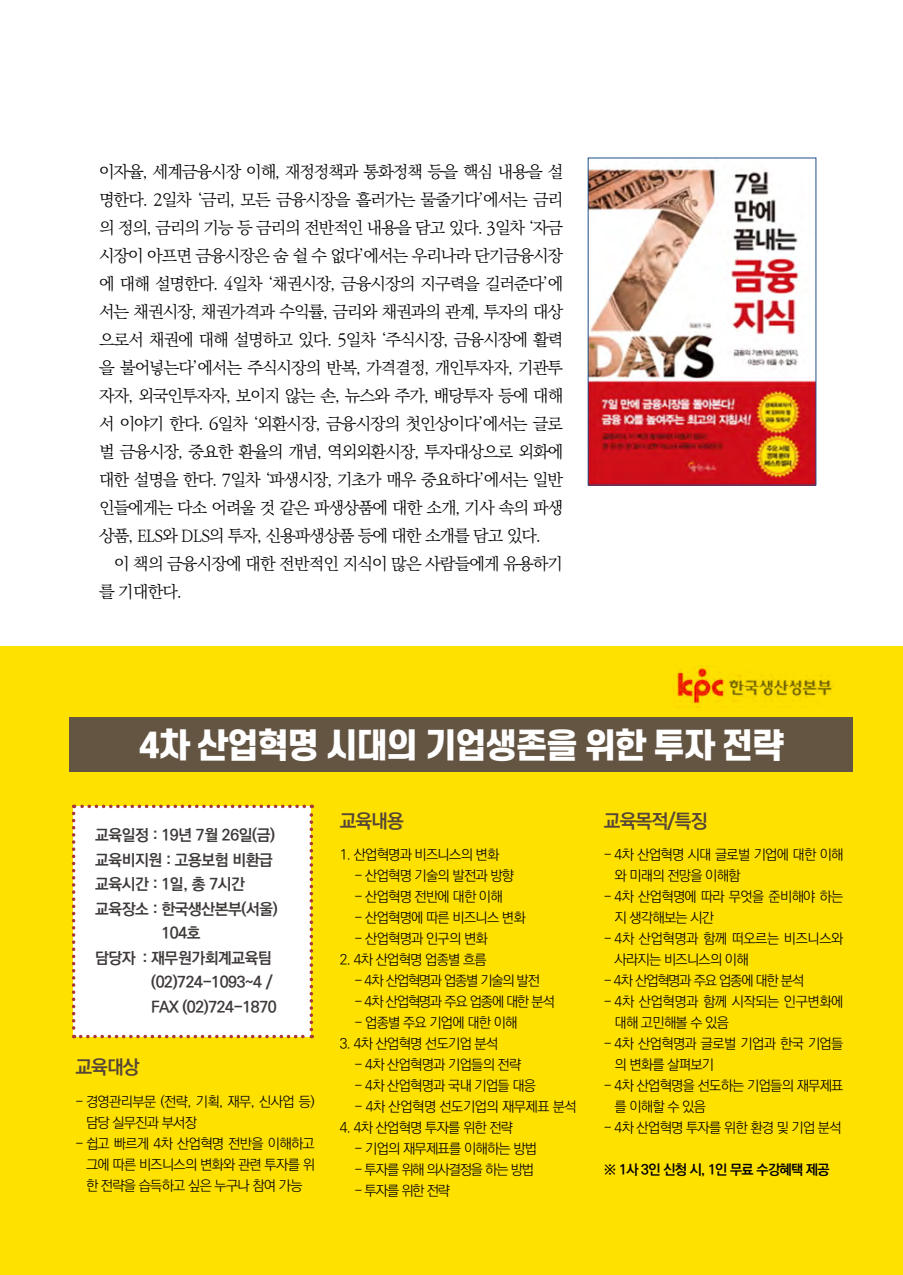
<style>
.page{position:relative;width:903px;height:1275px;background:#fff}
.page>*{position:absolute;margin:0;border:0;box-sizing:border-box;transform-origin:0 0}
.t1{font:800 33.25px "S Core Dream 8";letter-spacing:-.05em;color:#fff}
.title_M{font:19.25px "Ko Pub Dotum PB";letter-spacing:-.05em;color:#564637}
.본문_명조{font:300 16.62px/28px "Ko Pub Batang";letter-spacing:-.05em;color:#000;text-align:justify}
.title_S__먹글자{font:15.75px/24.5px "Ko Pub Dotum PB";letter-spacing:-.025em;color:#3e3a39}
.그림_설명TEXT_8pt{font:14px/21px "Ko Pub Dotum PL";letter-spacing:-.05em;color:#000}
.그림_설명TEXT_8pt-2{font:14px/21px "Ko Pub Dotum PL";letter-spacing:-.03em;color:#000}
.그림_설명TEXT_8pt-3{font:14px "Ko Pub Dotum PL";letter-spacing:-.08em;color:#000}
.그림_설명TEXT_8pt-4{font:14px "Ko Pub Dotum PB";letter-spacing:-.05em;color:#000}
.그림_설명TEXT_8pt-5{font:14px "Ko Pub Dotum PL";letter-spacing:-.085em;color:#000}
</style>
<div class="page">
<img style="left:590px;top:166px;width:224px;height:317px">
<div style="left:0;top:647px;width:903px;height:628px;background:#ffe100"></div>
<div style="left:69px;top:717px;width:784px;height:55px;background:#645442"></div>
<div style="left:72px;top:805px;width:241px;height:233px;background:#fff"></div>
<img style="left:673px;top:665px;width:159px;height:43px">
<p class="본문_명조" style="left:99px;top:158px;width:466px">이자율, 세계금융시장 이해, 재정정책과 통화정책 등을 핵심 내용을 설 명한다. 2일차 ‘금리, 모든 금융시장을 흘러가는 물줄기다’에서는 금리 의 정의, 금리의 기능 등 금리의 전반적인 내용을 담고 있다. 3일차 ‘자금 시장이 아프면 금융시장은 숨 쉴 수 없다’에서는 우리나라 단기금융시장 에 대해 설명한다. 4일차 ‘채권시장, 금융시장의 지구력을 길러준다’에 서는 채권시장, 채권가격과 수익률, 금리와 채권과의 관계, 투자의 대상 으로서 채권에 대해 설명하고 있다. 5일차 ‘주식시장, 금융시장에 활력 을 불어넣는다’에서는 주식시장의 반복, 가격결정, 개인투자자, 기관투 자자, 외국인투자자, 보이지 않는 손, 뉴스와 주가, 배당투자 등에 대해 서 이야기 한다. 6일차 ‘외환시장, 금융시장의 첫인상이다’에서는 글로 벌 금융시장, 중요한 환율의 개념, 역외외환시장, 투자대상으로 외화에 대한 설명을 한다. 7일차 ‘파생시장, 기초가 매우 중요하다’에서는 일반 인들에게는 다소 어려울 것 같은 파생상품에 대한 소개, 기사 속의 파생 상품, ELS와 DLS의 투자, 신용파생상품 등에 대한 소개를 담고 있다.</p>
<p class="본문_명조" style="left:99px;top:550px;width:465px;text-indent:15px">이 책의 금융시장에 대한 전반적인 지식이 많은 사람들에게 유용하기 를 기대한다.</p>
<p class="t1" style="left:139px;top:721px;width:647px">4차 산업혁명 시대의 기업생존을 위한 투자 전략</p>
<p class="title_S__먹글자" style="left:95px;top:824px;width:181px">교육일정 : 19년 7월 26일(금)</p>
<p class="title_S__먹글자" style="left:95px;top:848px;width:179px">교육비지원 : 고용보험 비환급</p>
<p class="title_S__먹글자" style="left:95px;top:873px;width:151px">교육시간 : 1일, 총 7시간</p>
<p class="title_S__먹글자" style="left:161px;top:897px;width:118px;text-indent:-66px">교육장소 : 한국생산본부(서울)<br>104호</p>
<p class="title_S__먹글자" style="left:151px;top:946px;width:127px;text-indent:-56px">담당자 : 재무원가회계교육팀 (02)724-1093~4 /<br>FAX (02)724-1870</p>
<p class="title_M" style="left:75px;top:1057px;width:66px">교육대상</p>
<p class="그림_설명TEXT_8pt" style="left:86px;top:1091px;width:230px;text-indent:-11px">- 경영관리부문 (전략, 기획, 재무, 신사업 등) 담당 실무진과 부서장</p>
<p class="그림_설명TEXT_8pt" style="left:86px;top:1133px;width:230px;text-align:justify;text-indent:-11px">- 쉽고 빠르게 4차 산업혁명 전반을 이해하고 그에 따른 비즈니스의 변화와 관련 투자를 위 한 전략을 습득하고 싶은 누구나 참여 가능</p>
<p class="title_M" style="left:340px;top:811px;width:66px">교육내용</p>
<p class="그림_설명TEXT_8pt" style="left:340px;top:845px;width:161px">1. 산업혁명과 비즈니스의 변화</p>
<p class="그림_설명TEXT_8pt" style="left:354px;top:866px;width:161px">- 산업혁명 기술의 발전과 방향</p>
<p class="그림_설명TEXT_8pt" style="left:354px;top:887px;width:150px">- 산업혁명 전반에 대한 이해</p>
<p class="그림_설명TEXT_8pt" style="left:354px;top:908px;width:173px">- 산업혁명에 따른 비즈니스 변화</p>
<p class="그림_설명TEXT_8pt" style="left:354px;top:929px;width:135px">- 산업혁명과 인구의 변화</p>
<p class="그림_설명TEXT_8pt" style="left:340px;top:950px;width:149px">2. 4차 산업혁명 업종별 흐름</p>
<p class="그림_설명TEXT_8pt-5" style="left:354px;top:974px;width:187px">- 4차 산업혁명과 업종별 기술의 발전</p>
<p class="그림_설명TEXT_8pt-3" style="left:354px;top:995px;width:202px">- 4차 산업혁명과 주요 업종에 대한 분석</p>
<p class="그림_설명TEXT_8pt" style="left:354px;top:1013px;width:164px">- 업종별 주요 기업에 대한 이해</p>
<p class="그림_설명TEXT_8pt" style="left:340px;top:1034px;width:160px">3. 4차 산업혁명 선도기업 분석</p>
<p class="그림_설명TEXT_8pt" style="left:354px;top:1055px;width:168px">- 4차 산업혁명과 기업들의 전략</p>
<p class="그림_설명TEXT_8pt" style="left:354px;top:1076px;width:183px">- 4차 산업혁명과 국내 기업들 대응</p>
<p class="그림_설명TEXT_8pt-2" style="left:354px;top:1097px;width:224px">- 4차 산업혁명 선도기업의 재무제표 분석</p>
<p class="그림_설명TEXT_8pt" style="left:340px;top:1118px;width:175px">4. 4차 산업혁명 투자를 위한 전략</p>
<p class="그림_설명TEXT_8pt" style="left:354px;top:1139px;width:184px">- 기업의 재무제표를 이해하는 방법</p>
<p class="그림_설명TEXT_8pt-3" style="left:354px;top:1163px;width:181px">- 투자를 위해 의사결정을 하는 방법</p>
<p class="그림_설명TEXT_8pt" style="left:354px;top:1181px;width:97px">- 투자를 위한 전략</p>
<p class="title_M" style="left:604px;top:811px;width:105px">교육목적/특징</p>
<p class="그림_설명TEXT_8pt" style="left:614px;top:845px;width:230px;text-indent:-11px">- 4차 산업혁명 시대 글로벌 기업에 대한 이해 와 미래의 전망을 이해함</p>
<p class="그림_설명TEXT_8pt" style="left:614px;top:887px;width:230px;text-indent:-11px">- 4차 산업혁명에 따라 무엇을 준비해야 하는 지 생각해보는 시간</p>
<p class="그림_설명TEXT_8pt-2" style="left:614px;top:929px;width:230px;text-indent:-11px">- 4차 산업혁명과 함께 떠오르는 비즈니스와 사라지는 비즈니스의 이해</p>
<p class="그림_설명TEXT_8pt-3" style="left:604px;top:974px;width:202px">- 4차 산업혁명과 주요 업종에 대한 분석</p>
<p class="그림_설명TEXT_8pt-2" style="left:614px;top:992px;width:230px;text-indent:-11px">- 4차 산업혁명과 함께 시작되는 인구변화에 대해 고민해볼 수 있음</p>
<p class="그림_설명TEXT_8pt" style="left:614px;top:1034px;width:230px;text-indent:-11px">- 4차 산업혁명과 글로벌 기업과 한국 기업들 의 변화를 살펴보기</p>
<p class="그림_설명TEXT_8pt" style="left:614px;top:1076px;width:230px;text-indent:-11px">- 4차 산업혁명을 선도하는 기업들의 재무제표 를 이해할 수 있음</p>
<p class="그림_설명TEXT_8pt" style="left:604px;top:1118px;width:239px">- 4차 산업혁명 투자를 위한 환경 및 기업 분석</p>
<p class="그림_설명TEXT_8pt-4" style="left:604px;top:1163px;width:227px">※ 1사 3인 신청 시, 1인 무료 수강혜택 제공</p>
</div>
